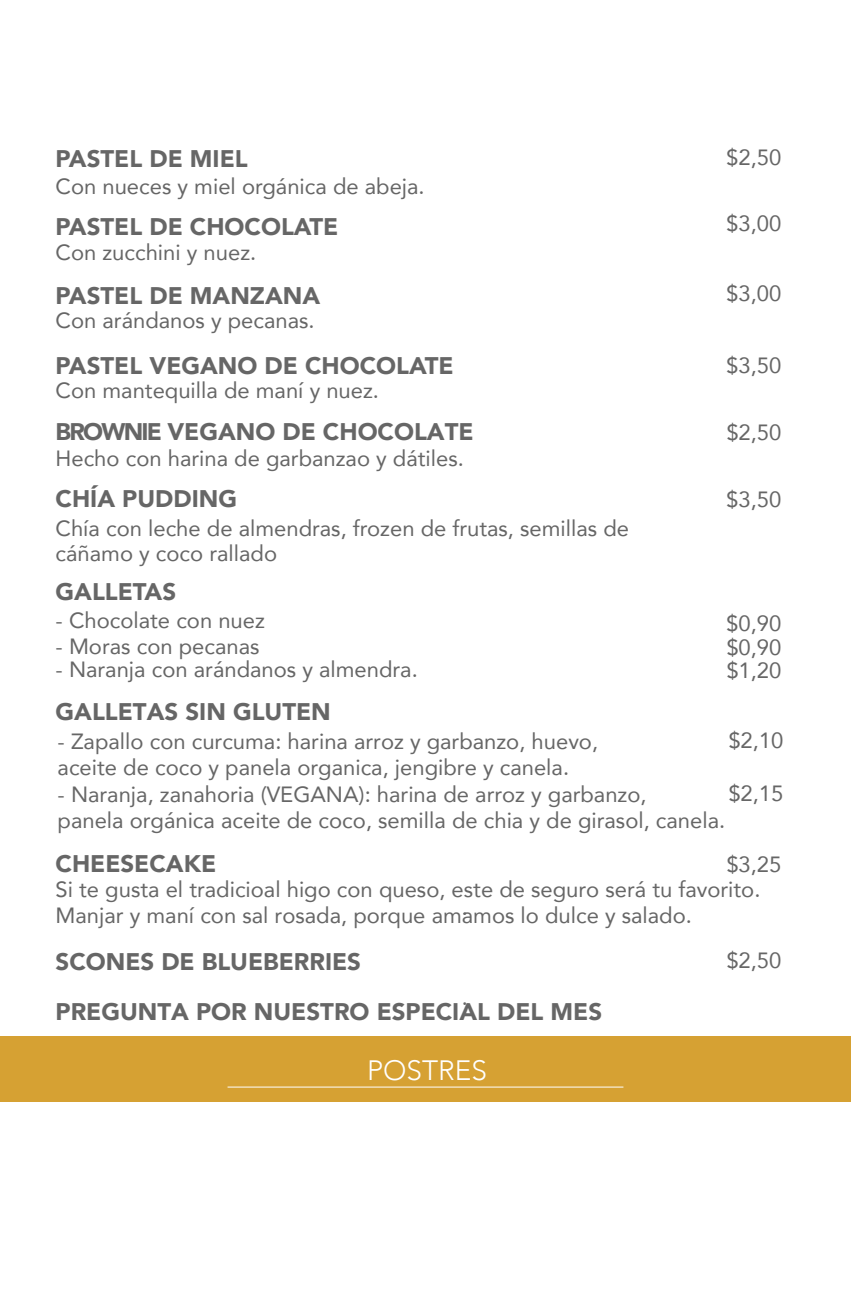
<style>
.page{position:relative;width:851px;height:1304px;background:#fff}
.page>*{position:absolute;margin:0;border:0;box-sizing:border-box;transform-origin:0 0}
.t1{font:300 28px "Avenir";color:#fff}
.t2{font:900 24px "Avenir";color:#666}
.t3{font:22px/26.4px "Avenir";color:#666}
</style>
<div class="page">
<div style="left:0;top:1036px;width:850px;height:66px;background:#d6a133"></div>
<hr style="left:227px;top:1087px;width:396px;height:1px;background:#fff">
<p class="t2" style="left:56px;top:138px;width:194px">PASTEL DE MIEL</p>
<p class="t3" style="left:56px;top:173px;width:370px">Con nueces y miel orgánica de abeja.</p>
<p class="t2" style="left:56px;top:206px;width:284px">PASTEL DE CHOCOLATE</p>
<p class="t3" style="left:56px;top:239px;width:202px">Con zucchini y nuez.</p>
<p class="t2" style="left:56px;top:275px;width:266px">PASTEL DE MANZANA</p>
<p class="t3" style="left:56px;top:307px;width:260px">Con arándanos y pecanas.</p>
<p class="t2" style="left:56px;top:345px;width:399px">PASTEL VEGANO DE CHOCOLATE</p>
<p class="t3" style="left:56px;top:377px;width:325px">Con mantequilla de maní y nuez.</p>
<p class="t2" style="left:56px;top:411px;width:419px">BROWNIE VEGANO DE CHOCOLATE</p>
<p class="t3" style="left:56px;top:445px;width:410px">Hecho con harina de garbanzao y dátiles.</p>
<p class="t2" style="left:56px;top:478px;width:183px">CHÍA PUDDING</p>
<p class="t3" style="left:56px;top:516px;width:575px;line-height:24.8px">Chía con leche de almendras, frozen de frutas, semillas de cáñamo y coco rallado</p>
<p class="t2" style="left:56px;top:571px;width:122px">GALLETAS</p>
<p class="t3" style="left:56px;top:607px;width:211px">- Chocolate con nuez</p>
<p class="t3" style="left:56px;top:656px;width:364px">- Naranja con arándanos y almendra.</p>
<p class="t3" style="left:56px;top:632px;width:205px">- Moras con pecanas</p>
<p class="t3" style="left:726px;top:144px;width:57px">$2,50</p>
<p class="t3" style="left:726px;top:210px;width:57px">$3,00</p>
<p class="t3" style="left:726px;top:280px;width:57px">$3,00</p>
<p class="t3" style="left:726px;top:352px;width:57px">$3,50</p>
<p class="t3" style="left:726px;top:419px;width:57px">$2,50</p>
<p class="t3" style="left:726px;top:486px;width:57px">$3,50</p>
<p class="t3" style="left:726px;top:610px;width:57px">$0,90</p>
<p class="t3" style="left:726px;top:634px;width:57px">$0,90</p>
<p class="t3" style="left:726px;top:656px;width:57px">$1,20</p>
<p class="t2" style="left:56px;top:691px;width:277px">GALLETAS SIN GLUTEN</p>
<p class="t3" style="left:58px;top:727px;width:542px">- Zapallo con curcuma: harina arroz y garbanzo, huevo, aceite de coco y panela organica, jengibre y canela.</p>
<p class="t3" style="left:58px;top:780px;width:669px">- Naranja, zanahoria (VEGANA): harina de arroz y garbanzo,<br>panela orgánica aceite de coco, semilla de chia y de girasol, canela.</p>
<p class="t3" style="left:728px;top:727px;width:57px">$2,10</p>
<p class="t3" style="left:728px;top:780px;width:57px">$2,15</p>
<p class="t2" style="left:56px;top:843px;width:162px">CHEESECAKE</p>
<p class="t3" style="left:56px;top:875px;width:706px">Si te gusta el tradicioal higo con queso, este de seguro será tu favorito.<br>Manjar y maní con sal rosada, porque amamos lo dulce y salado.</p>
<p class="t3" style="left:726px;top:850px;width:57px">$3,25</p>
<p class="t3" style="left:462px;top:893px;width:8px">.</p>
<p class="t2" style="left:56px;top:941px;width:307px">SCONES DE BLUEBERRIES</p>
<p class="t3" style="left:726px;top:946px;width:57px">$2,50</p>
<p class="t3" style="left:462px;top:983px;width:8px">.</p>
<p class="t2" style="left:56px;top:991px;width:548px">PREGUNTA POR NUESTRO ESPECIAL DEL MES</p>
<p class="t1" style="left:367px;top:1054px;width:121px">POSTRES</p>
</div>
